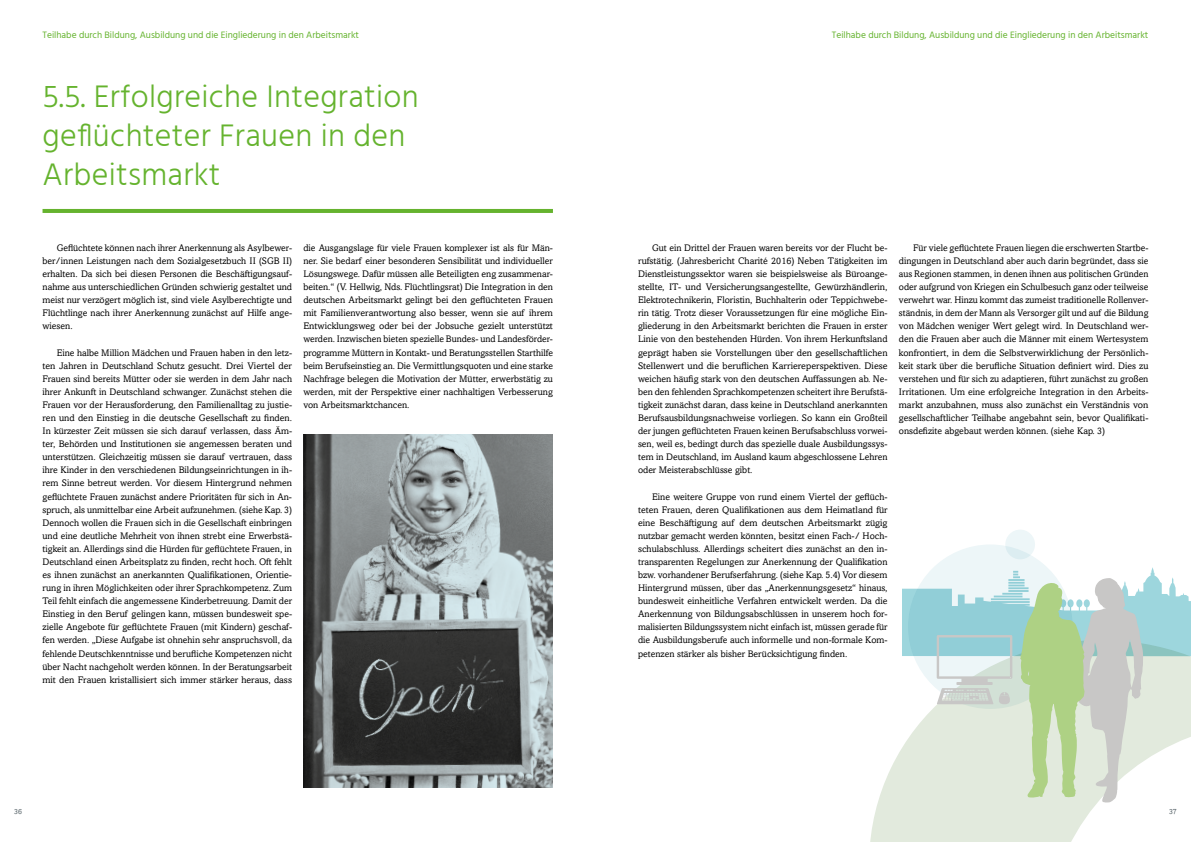
<style>
.page{position:relative;width:1191px;height:842px;background:#fff}
.page>*{position:absolute;margin:0;border:0;box-sizing:border-box;transform-origin:0 0}
.t1{font:300 32px/39.3px "Hind";letter-spacing:.01em;color:#65b32e}
.t2{font:9.5px/13.1px "Amasis";color:#000;text-align:justify}
.t3{font:9.5px "Hind";color:#65b32e}
.t4{font:7.5px "Amasis";color:#4e5b61}
</style>
<div class="page">
<svg style="left:870px;top:748px;width:240px;height:94px;fill:#e2eadd"></svg>
<hr style="left:43px;top:209px;width:510px;height:4px;background:#65b32e">
<img style="left:303px;top:434px;width:250px;height:353px">
<div style="left:1005px;top:530px;width:30px;height:29px;background:#edf6f8;border-radius:50%"></div>
<svg style="left:902px;top:552px;width:288px;height:250px"></svg>
<p class="t3" style="left:43px;top:29px;width:318px">Teilhabe durch Bildung, Ausbildung und die Eingliederung in den Arbeitsmarkt</p>
<h1 class="t1" style="left:43px;top:77px;width:378px">5.5. Erfolgreiche Integration geflüchteter Frauen in den<br>Arbeitsmarkt</h1>
<p class="t2" style="left:43px;top:241px;width:251px;text-indent:14px">Geflüchtete können nach ihrer Anerkennung als Asylbewer&shy;ber/innen Leistungen nach dem Sozialgesetzbuch II (SGB II) erhalten. Da sich bei diesen Personen die Beschäftigungsauf&shy;nahme aus unterschiedlichen Gründen schwierig gestaltet und meist nur verzögert möglich ist, sind viele Asylberechtigte und Flüchtlinge nach ihrer Anerkennung zunächst auf Hilfe ange&shy;wiesen.</p>
<p class="t2" style="left:43px;top:347px;width:251px;text-indent:14px">Eine halbe Million Mädchen und Frauen haben in den letz&shy;ten Jahren in Deutschland Schutz gesucht. Drei Viertel der Frauen sind bereits Mütter oder sie werden in dem Jahr nach ihrer Ankunft in Deutschland schwanger. Zunächst stehen die Frauen vor der Herausforderung, den Familienalltag zu justie&shy;ren und den Einstieg in die deutsche Gesellschaft zu finden.<br>In kürzester Zeit müssen sie sich darauf verlassen, dass Äm&shy;ter, Behörden und Institutionen sie angemessen beraten und unterstützen. Gleichzeitig müssen sie darauf vertrauen, dass ihre Kinder in den verschiedenen Bildungseinrichtungen in ih&shy;rem Sinne betreut werden. Vor diesem Hintergrund nehmen geflüchtete Frauen zunächst andere Prioritäten für sich in An&shy;spruch, als unmittelbar eine Arbeit aufzunehmen. (siehe Kap. 3)<br>Dennoch wollen die Frauen sich in die Gesellschaft einbringen und eine deutliche Mehrheit von ihnen strebt eine Erwerbstä&shy;tigkeit an. Allerdings sind die Hürden für geflüchtete Frauen, in Deutschland einen Arbeitsplatz zu finden, recht hoch. Oft fehlt es ihnen zunächst an anerkannten Qualifikationen, Orientie&shy;rung in ihren Möglichkeiten oder ihrer Sprachkompetenz. Zum Teil fehlt einfach die angemessene Kinderbetreuung. Damit der Einstieg in den Beruf gelingen kann, müssen bundesweit spe&shy;zielle Angebote für geflüchtete Frauen (mit Kindern) geschaf&shy;fen werden. „Diese Aufgabe ist ohnehin sehr anspruchsvoll, da fehlende Deutschkenntnisse und berufliche Kompetenzen nicht über Nacht nachgeholt werden können. In der Beratungsarbeit mit den Frauen kristallisiert sich immer stärker heraus, dass</p>
<p class="t2" style="left:303px;top:242px;width:251px">die Ausgangslage für viele Frauen komplexer ist als für Män&shy;ner. Sie bedarf einer besonderen Sensibilität und individueller Lösungswege. Dafür müssen alle Beteiligten eng zusammenar&shy;beiten.“ (V. Hellwig, Nds. Flüchtlingsrat) Die Integration in den deutschen Arbeitsmarkt gelingt bei den geflüchteten Frauen mit Familienverantwortung also besser, wenn sie auf ihrem Entwicklungsweg oder bei der Jobsuche gezielt unterstützt werden. Inzwischen bieten spezielle Bundes- und Landesförder&shy;programme Müttern in Kontakt- und Beratungsstellen Starthilfe beim Berufseinstieg an. Die Vermittlungsquoten und eine starke Nachfrage belegen die Motivation der Mütter, erwerbstätig zu werden, mit der Perspektive einer nachhaltigen Verbesserung von Arbeitsmarktchancen.</p>
<p class="t3" style="left:832px;top:29px;width:318px">Teilhabe durch Bildung, Ausbildung und die Eingliederung in den Arbeitsmarkt</p>
<p class="t2" style="left:638px;top:242px;width:251px;text-indent:14px">Gut ein Drittel der Frauen waren bereits vor der Flucht be&shy;rufstätig. (Jahresbericht Charité 2016) Neben Tätigkeiten im Dienstleistungssektor waren sie beispielsweise als Büroange&shy;stellte, IT- und Versicherungsangestellte, Gewürzhändlerin, Elektrotechnikerin, Floristin, Buchhalterin oder Teppichwebe&shy;rin tätig. Trotz dieser Voraussetzungen für eine mögliche Ein&shy;gliederung in den Arbeitsmarkt berichten die Frauen in erster Linie von den bestehenden Hürden. Von ihrem Herkunftsland geprägt haben sie Vorstellungen über den gesellschaftlichen Stellenwert und die beruflichen Karriereperspektiven. Diese weichen häufig stark von den deutschen Auffassungen ab. Ne&shy;ben den fehlenden Sprachkompetenzen scheitert ihre Berufstä&shy;tigkeit zunächst daran, dass keine in Deutschland anerkannten Berufsausbildungsnachweise vorliegen. So kann ein Großteil der jungen geflüchteten Frauen keinen Berufsabschluss vorwei&shy;sen, weil es, bedingt durch das spezielle duale Ausbildungssys&shy;tem in Deutschland, im Ausland kaum abgeschlossene Lehren oder Meisterabschlüsse gibt.</p>
<p class="t2" style="left:638px;top:490px;width:251px;text-indent:14px">Eine weitere Gruppe von rund einem Viertel der geflüch&shy;teten Frauen, deren Qualifikationen aus dem Heimatland für eine Beschäftigung auf dem deutschen Arbeitsmarkt zügig nutzbar gemacht werden könnten, besitzt einen Fach-/ Hoch&shy;schulabschluss. Allerdings scheitert dies zunächst an den in&shy;transparenten Regelungen zur Anerkennung der Qualifikation bzw. vorhandener Berufserfahrung. (siehe Kap. 5.4) Vor diesem Hintergrund müssen, über das „Anerkennungsgesetz“ hinaus, bundesweit einheitliche Verfahren entwickelt werden. Da die Anerkennung von Bildungsabschlüssen in unserem hoch for&shy;malisierten Bildungssystem nicht einfach ist, müssen gerade für die Ausbildungsberufe auch informelle und non-formale Kom&shy;petenzen stärker als bisher Berücksichtigung finden.</p>
<p class="t2" style="left:899px;top:241px;width:251px;text-indent:14px">Für viele geflüchtete Frauen liegen die erschwerten Startbe&shy;dingungen in Deutschland aber auch darin begründet, dass sie aus Regionen stammen, in denen ihnen aus politischen Gründen oder aufgrund von Kriegen ein Schulbesuch ganz oder teilweise verwehrt war. Hinzu kommt das zumeist traditionelle Rollenver&shy;ständnis, in dem der Mann als Versorger gilt und auf die Bildung von Mädchen weniger Wert gelegt wird. In Deutschland wer&shy;den die Frauen aber auch die Männer mit einem Wertesystem konfrontiert, in dem die Selbstverwirklichung der Persönlich&shy;keit stark über die berufliche Situation definiert wird. Dies zu verstehen und für sich zu adaptieren, führt zunächst zu großen Irritationen. Um eine erfolgreiche Integration in den Arbeits&shy;markt anzubahnen, muss also zunächst ein Verständnis von gesellschaftlicher Teilhabe angebahnt sein, bevor Qualifikati&shy;onsdefizite abgebaut werden können. (siehe Kap. 3)</p>
<p class="t4" style="left:14px;top:808px;width:9px">36</p>
<p class="t4" style="left:1169px;top:808px;width:9px">37</p>
</div>
